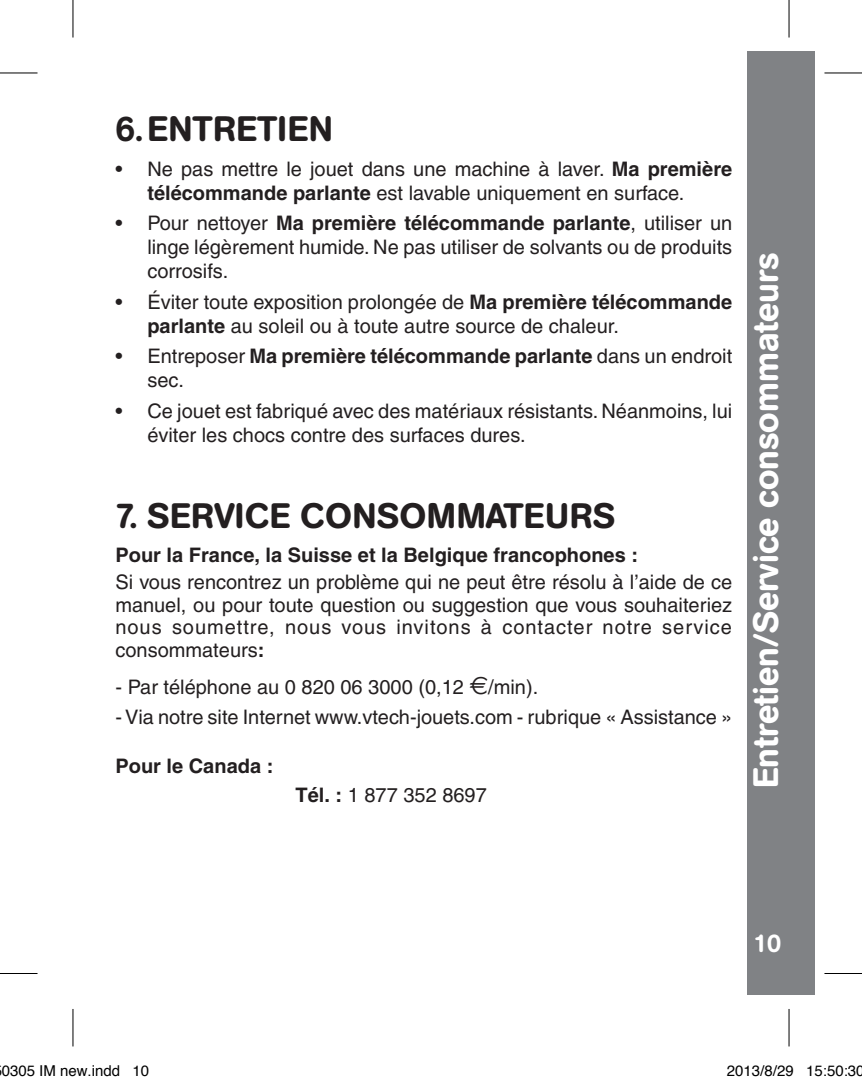
<style>
.page{position:relative;width:862px;height:1084px;background:#fff}
.page>*{position:absolute;margin:0;border:0;box-sizing:border-box;transform-origin:0 0}
.side_bard{font:500 35px "AG Book Rounded";color:#fff}
.point{font:500 35px "AG Book Rounded";letter-spacing:.02em;color:#231f20}
.Wu_Big_Head{font:500 35px "AG Book Rounded";letter-spacing:.015em;color:#231f20}
.t1{font:500 25px "AG Book Rounded";color:#fff}
.Wu_General{font:500 20px/24px "Helvetica";color:#231f20}
.point-2{font:500 20px/22.5px "Helvetica";color:#231f20;text-align:justify}
.point-3{font:700 20px "Helvetica";color:#231f20}
.Wu_General-2{font:700 20px/24px "Helvetica";color:#231f20}
.t2{font:15px "Helvetica";color:#000}
.s1{font-weight:700}
.s2{font-weight:500}
.s3{font-family:"Euro Sig";font-weight:400;font-size:25px}
</style>
<div class="page">
<div style="left:747px;top:52px;width:67px;height:942px;background:#808285"></div>
<hr style="left:0;top:73px;width:38px;height:1px;background:#000">
<hr style="left:824px;top:73px;width:38px;height:1px;background:#000">
<hr style="left:0;top:973px;width:38px;height:1px;background:#000">
<hr style="left:824px;top:973px;width:38px;height:1px;background:#000">
<hr style="left:73px;top:0;width:1px;height:37px;background:#000">
<hr style="left:73px;top:1008px;width:1px;height:38px;background:#000">
<hr style="left:788px;top:0;width:1px;height:37px;background:#000">
<hr style="left:788px;top:1008px;width:1px;height:38px;background:#000">
<p class="Wu_Big_Head" style="left:115px;top:108px;width:219px">6.ENTRETIEN</p>
<p class="Wu_General" style="left:147px;top:157px;width:586px;text-indent:-32px">• Ne pas mettre le jouet dans une machine à laver. <span class="s1">Ma première télécommande parlante</span> est lavable uniquement en surface.</p>
<p class="Wu_General" style="left:147px;top:211px;width:586px;text-align:justify;text-indent:-32px">• Pour nettoyer <span class="s1">Ma première télécommande parlante</span>, utiliser un linge légèrement humide. Ne pas utiliser de solvants ou de produits corrosifs.</p>
<p class="Wu_General" style="left:147px;top:290px;width:586px;text-indent:-32px">• Éviter toute exposition prolongée de <span class="s1">Ma première télécommande parlante</span> au soleil ou à toute autre source de chaleur.</p>
<p class="Wu_General-2" style="left:147px;top:344px;width:586px;text-indent:-32px"><span class="s2">• Entreposer</span> Ma première télécommande parlante <span class="s2">dans un endroit sec.</span></p>
<p class="Wu_General" style="left:147px;top:398px;width:586px;text-indent:-32px">• Ce jouet est fabriqué avec des matériaux résistants. Néanmoins, lui éviter les chocs contre des surfaces dures.</p>
<p class="point" style="left:115px;top:495px;width:501px">7. SERVICE CONSOMMATEURS</p>
<p class="point-3" style="left:115px;top:543px;width:524px">Pour la France, la Suisse et la Belgique francophones :</p>
<p class="point-2" style="left:115px;top:571px;width:618px">Si vous rencontrez un problème qui ne peut être résolu à l’aide de ce manuel, ou pour toute question ou suggestion que vous souhaiteriez nous soumettre, nous vous invitons à contacter notre service consommateurs<span class="s1">:</span></p>
<p class="point-2" style="left:115px;top:675px;width:424px">- Par téléphone au 0 820 06 3000 (0,12 <span class="s3">€</span>/min).</p>
<p class="point-2" style="left:115px;top:705px;width:618px">- Via notre site Internet www.vtech-jouets.com - rubrique « Assistance »</p>
<p class="point-3" style="left:115px;top:753px;width:159px">Pour le Canada :</p>
<p class="point-2" style="left:295px;top:783px;width:193px"><span class="s1">Tél. :</span> 1 877 352 8697</p>
<p class="side_bard" style="left:745px;top:788px;width:537px;rotate:-90deg">Entretien/Service consommateurs</p>
<p class="t1" style="left:753px;top:928px;width:30px">10</p>
<p class="t2" style="left:2px;top:1060px;width:149px">0305 IM new.indd 10</p>
<p class="t2" style="left:727px;top:1060px;width:139px">2013/8/29 15:50:30</p>
</div>
